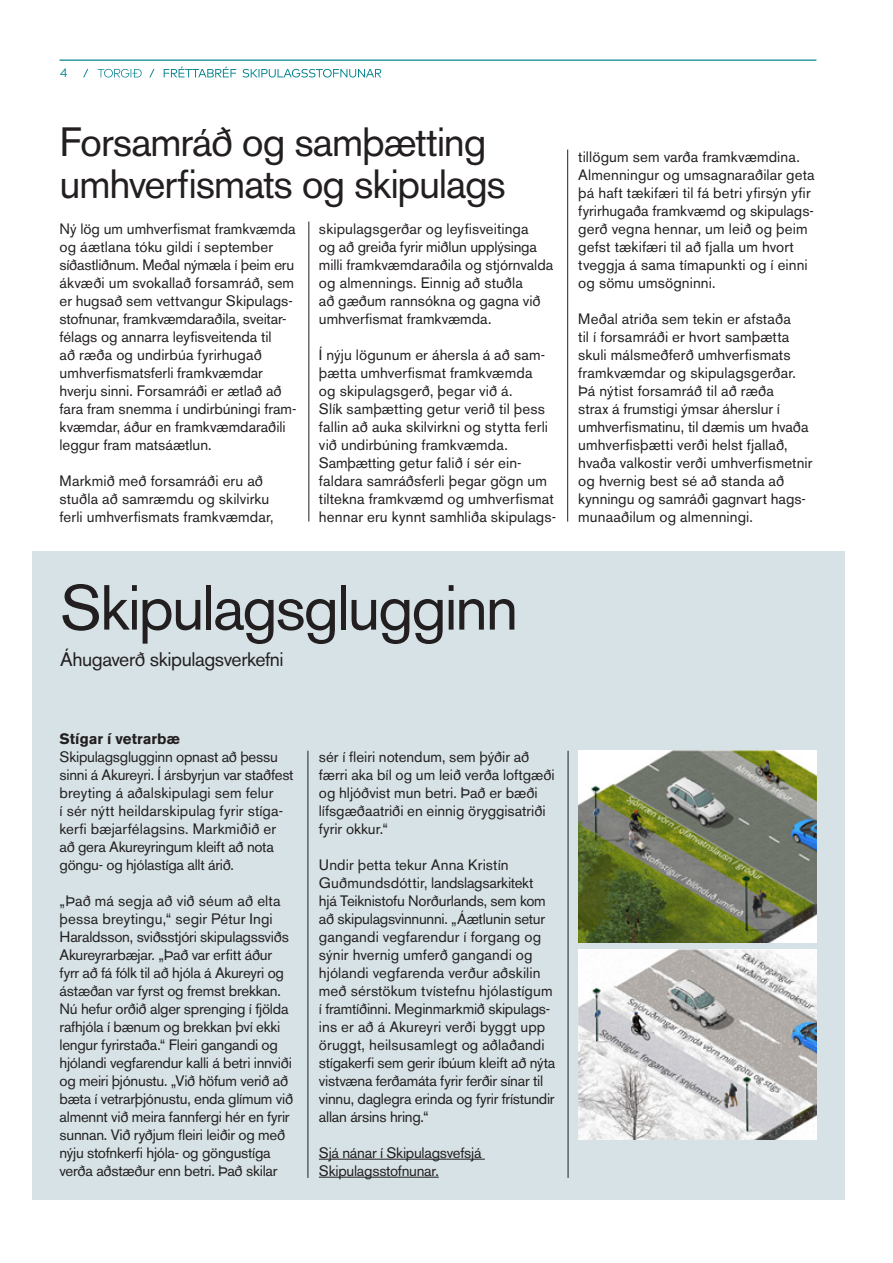
<style>
.page{position:relative;width:893px;height:1263px;background:#fff}
.page>*{position:absolute;margin:0;border:0;box-sizing:border-box;transform-origin:0 0}
.t1{font:63px "Akzidenz Grotesk BE";letter-spacing:-.035em;color:#231f20}
.t2{font:40.5px/42px "Akzidenz Grotesk BE";letter-spacing:-.03em;color:#231f20}
.t3{font:19.5px "Akzidenz Grotesk BE";letter-spacing:-.02em;color:#231f20}
.t4{font:15px/18px "Akzidenz Grotesk BE";color:#231f20}
.t5{font:700 15px "Akzidenz Grotesk BE";color:#231f20}
.t6{font:12px "Gotham HTF";color:#00828e}
</style>
<div class="page">
<svg style="left:149px;top:67px;width:232px;height:11px"></svg>
<svg style="left:83px;top:69px;width:5px;height:8px"></svg>
<svg style="left:98px;top:69px;width:44px;height:9px"></svg>
<hr style="left:60px;top:60px;width:756px;height:1px;background:#00828e">
<div style="left:32px;top:552px;width:812px;height:648px;background:#d6e2e5"></div>
<hr style="left:319px;top:1159px;width:166px;height:1px;background:#231f20">
<hr style="left:319px;top:1177px;width:120px;height:1px;background:#231f20">
<hr style="left:308px;top:222px;width:1px;height:300px;background:#231f20">
<hr style="left:567px;top:150px;width:1px;height:372px;background:#231f20">
<hr style="left:568px;top:751px;width:1px;height:427px;background:#231f20">
<hr style="left:308px;top:751px;width:1px;height:427px;background:#231f20">
<img style="left:579px;top:750px;width:237px;height:193px">
<img style="left:578px;top:949px;width:238px;height:191px">
<p class="t6" style="left:60px;top:66px;width:10px">4</p>
<h2 class="t2" style="left:60px;top:120px;width:448px">Forsamráð og samþætting umhverfismats og skipulags</h2>
<p class="t4" style="left:60px;top:219px;width:239px">Ný lög um umhverfismat framkvæmda og áætlana tóku gildi í september síðastliðnum. Meðal nýmæla í þeim eru ákvæði um svokallað forsamráð, sem er hugsað sem vettvangur Skipulags&shy;stofnunar, framkvæmdaraðila, sveitar&shy;félags og annarra leyfisveitenda til<br>að ræða og undirbúa fyrirhugað umhverfismatsferli framkvæmdar hverju sinni. Forsamráði er ætlað að fara fram snemma í undirbúningi fram&shy;kvæmdar, áður en framkvæmdaraðili leggur fram matsáætlun.</p>
<p class="t4" style="left:60px;top:471px;width:216px">Markmið með forsamráði eru að stuðla að samræmdu og skilvirku ferli umhverfismats framkvæmdar,</p>
<p class="t4" style="left:319px;top:219px;width:236px">skipulagsgerðar og leyfisveitinga<br>og að greiða fyrir miðlun upplýsinga milli framkvæmdaraðila og stjórnvalda og almennings. Einnig að stuðla<br>að gæðum rannsókna og gagna við umhverfismat framkvæmda.</p>
<p class="t4" style="left:319px;top:345px;width:239px">Í nýju lögunum er áhersla á að sam&shy;þætta umhverfismat framkvæmda<br>og skipulagsgerð, þegar við á.<br>Slík samþætting getur verið til þess fallin að auka skilvirkni og stytta ferli við undirbúning framkvæmda.<br>Samþætting getur falið í sér ein&shy;faldara samráðsferli þegar gögn um tiltekna framkvæmd og umhverfismat hennar eru kynnt samhliða skipulags-</p>
<p class="t4" style="left:578px;top:147px;width:238px">tillögum sem varða framkvæmdina.<br>Almenningur og umsagnaraðilar geta þá haft tækifæri til fá betri yfirsýn yfir fyrirhugaða framkvæmd og skipulags&shy;gerð vegna hennar, um leið og þeim gefst tækifæri til að fjalla um hvort tveggja á sama tímapunkti og í einni og sömu umsögninni.</p>
<p class="t4" style="left:578px;top:309px;width:236px">Meðal atriða sem tekin er afstaða<br>til í forsamráði er hvort samþætta skuli málsmeðferð umhverfismats framkvæmdar og skipulagsgerðar.<br>Þá nýtist forsamráð til að ræða<br>strax á frumstigi ýmsar áherslur í umhverfismatinu, til dæmis um hvaða umhverfisþætti verði helst fjallað, hvaða valkostir verði umhverfismetnir og hvernig best sé að standa að kynningu og samráði gagnvart hags&shy;munaaðilum og almenningi.</p>
<h1 class="t1" style="left:60px;top:570px;width:460px">Skipulagsglugginn</h1>
<h3 class="t3" style="left:60px;top:647px;width:225px">Áhugaverð skipulagsverkefni</h3>
<p class="t5" style="left:60px;top:730px;width:122px">Stígar í vetrarbæ</p>
<p class="t4" style="left:60px;top:747px;width:236px">Skipulagsglugginn opnast að þessu sinni á Akureyri. Í ársbyrjun var staðfest breyting á aðalskipulagi sem felur<br>í sér nýtt heildarskipulag fyrir stíga&shy;kerfi bæjarfélagsins. Markmiðið er að gera Akureyringum kleift að nota göngu- og hjólastíga allt árið.</p>
<p class="t4" style="left:60px;top:891px;width:235px">„Það má segja að við séum að elta þessa breytingu,“ segir Pétur Ingi Haraldsson, sviðsstjóri skipulagssviðs Akureyrarbæjar. „Það var erfitt áður fyrr að fá fólk til að hjóla á Akureyri og ástæðan var fyrst og fremst brekkan.<br>Nú hefur orðið alger sprenging í fjölda rafhjóla í bænum og brekkan því ekki lengur fyrirstaða.“ Fleiri gangandi og hjólandi vegfarendur kalli á betri innviði og meiri þjónustu. „Við höfum verið að bæta í vetrarþjónustu, enda glímum við almennt við meira fannfergi hér en fyrir sunnan. Við ryðjum fleiri leiðir og með nýju stofnkerfi hjóla- og göngustíga verða aðstæður enn betri. Það skilar</p>
<p class="t4" style="left:319px;top:747px;width:237px">sér í fleiri notendum, sem þýðir að færri aka bíl og um leið verða loftgæði og hljóðvist mun betri. Það er bæði lífsgæðaatriði en einnig öryggisatriði fyrir okkur.“</p>
<p class="t4" style="left:319px;top:855px;width:238px">Undir þetta tekur Anna Kristín Guðmundsdóttir, landslagsarkitekt<br>hjá Teiknistofu Norðurlands, sem kom að skipulagsvinnunni. „Áætlunin setur gangandi vegfarendur í forgang og sýnir hvernig umferð gangandi og hjólandi vegfarenda verður aðskilin með sérstökum tvístefnu hjólastígum í framtíðinni. Meginmarkmið skipulags&shy;ins er að á Akureyri verði byggt upp öruggt, heilsusamlegt og aðlaðandi stígakerfi sem gerir íbúum kleift að nýta vistvæna ferðamáta fyrir ferðir sínar til vinnu, daglegra erinda og fyrir frístundir allan ársins hring.“</p>
<p class="t4" style="left:319px;top:1143px;width:164px">Sjá nánar í Skipulagsvefsjá<br>Skipulagsstofnunar.</p>
</div>
